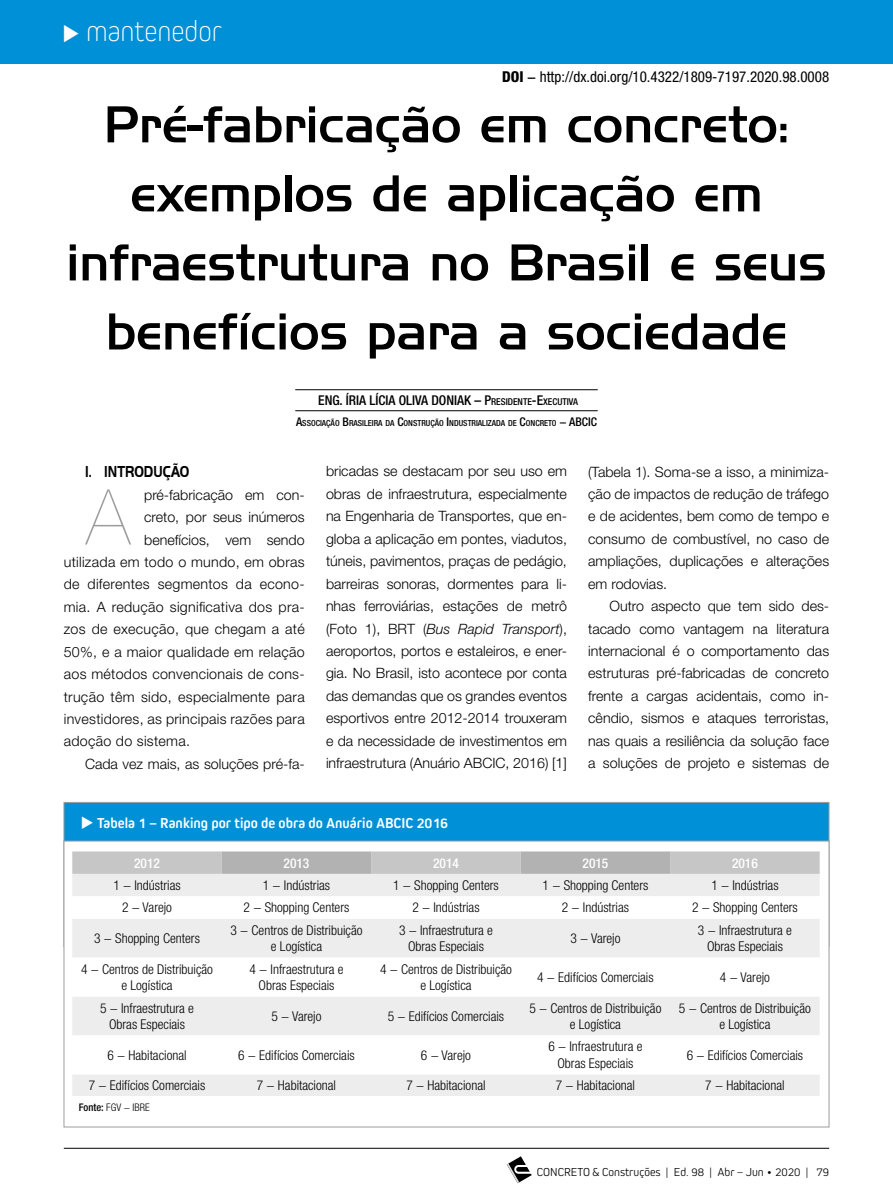
<style>
.page{position:relative;width:893px;height:1191px;background:#fff}
.page>*{position:absolute;margin:0;border:0;box-sizing:border-box;transform-origin:0 0}
.t1{font:200 77.1px "Helvetica Neue LT Std";color:#9d9d9c}
.t2{font:500 54px/69px "Handel Got D";letter-spacing:-.01em;color:#000;text-align:center}
.t3{font:200 30px "Kiro";color:#fff;scale:.95 1}
.t4{font:700 16.5px "Handel Got D";color:#000;scale:.8 1}
.t5{font:condensed 15px "Helvetica Neue LT Std";color:#000}
.t6{font:700 15px "Kiro";color:#fff}
.t7{font:300 14.25px/22.5px "Helvetica Neue LT Std";letter-spacing:.02em;color:#000;text-align:justify}
.t8{font:300 14.25px "Helvetica Neue LT Std";color:#000}
.t9{font:300 condensed 13.5px/16.5px "Helvetica Neue LT Std";color:#000;text-align:center}
.t10{font:500 condensed 13.5px "Helvetica Neue LT Std";color:#000}
.t11{font:500 condensed 13.5px "Helvetica Neue LT Std";color:#fff}
.t12{font:300 12px "Kiro";color:#000}
.t13{font:300 condensed 10.5px "Helvetica Neue LT Std";color:#000}
.t14{font:500 condensed 8.4px "Helvetica Neue LT Std";color:#000}
.s1{font-weight:800}
.s2{font-weight:500}
.s3{font-style:inherit}
.s4{font-size:9.45px}
.s5{font-size:12px}
.s6{font-style:italic}
</style>
<div class="page">
<svg style="left:507px;top:1156px;width:25px;height:27px"></svg>
<hr style="left:64px;top:1148px;width:765px;height:1px;background:#000">
<div style="left:0;top:0;width:893px;height:64px;background:#0090d7"></div>
<hr style="left:295px;top:389px;width:303px;height:1px;background:#000">
<hr style="left:295px;top:410px;width:303px;height:1px;background:#000">
<div style="left:64px;top:802px;width:765px;height:144px;background:#0090d7;border:1px solid #9d9d9c"></div>
<div style="left:64px;top:841px;width:765px;height:286px;background:#fff;border:1px solid #9d9d9c"></div>
<svg style="left:72px;top:851px;width:748px;height:23px;background:#c0bfbf"></svg>
<div style="left:72px;top:874px;width:748px;height:222px;background:#ededed"></div>
<svg style="left:72px;top:896px;width:748px;height:178px"></svg>
<h3 class="t3" style="left:62px;top:14px;width:170px">◆ mantenedor</h3>
<p class="t5" style="left:502px;top:68px;width:328px"><span class="s1">DOI</span> <span class="s2">−</span> http://dx.doi.org/10.4322/1809-7197.2020.98.0008</p>
<h2 class="t2" style="left:66px;top:89px;width:762px">Pré-fabricação em concreto: exemplos de aplicação em infraestrutura no Brasil e seus benefícios para a sociedade</h2>
<p class="t10" style="left:318px;top:392px;width:261px">ENG. ÍRIA LÍCIA OLIVA DONIAK – <span class="s3">P</span><span class="s4">RESIDENTE</span><span class="s3">-E</span><span class="s4">XECUTIVA</span></p>
<p class="t14" style="left:296px;top:418px;width:302px"><span class="s5">A</span>SSOCIAÇÃO <span class="s5">B</span>RASILEIRA DA <span class="s5">C</span>ONSTRUÇÃO <span class="s5">I</span>NDUSTRIALIZADA DE <span class="s5">C</span>ONCRETO <span class="s5">−</span> <span class="s5">ABCIC</span></p>
<p class="t4" style="left:85px;top:462px;width:132px">1. INTRODUÇÃO</p>
<h1 class="t1" style="left:86px;top:473px;width:46px">A</h1>
<p class="t8" style="left:144px;top:486px;width:162px">pré-fabricação em con-</p>
<p class="t7" style="left:326px;top:460px;width:242px">bricadas se destacam por seu uso em obras de infraestrutura, especialmente na Engenharia de Transportes, que en&shy;globa a aplicação em pontes, viadutos, túneis, pavimentos, praças de pedágio, barreiras sonoras, dormentes para li&shy;nhas ferroviárias, estações de metrô (Foto 1), BRT (<span class="s6">Bus Rapid Transport</span>), aeroportos, portos e estaleiros, e ener&shy;gia. No Brasil, isto acontece por conta das demandas que os grandes eventos esportivos entre 2012-2014 trouxeram e da necessidade de investimentos em infraestrutura (Anuário ABCIC, 2016) [1]</p>
<p class="t7" style="left:588px;top:460px;width:242px">(Tabela 1). Soma-se a isso, a minimiza&shy;ção de impactos de redução de tráfego e de acidentes, bem como de tempo e consumo de combustível, no caso de ampliações, duplicações e alterações em rodovias.</p>
<p class="t8" style="left:144px;top:508px;width:162px">creto, por seus inúmeros</p>
<p class="t8" style="left:144px;top:531px;width:162px">benefícios, vem sendo</p>
<p class="t7" style="left:64px;top:550px;width:242px">utilizada em todo o mundo, em obras</p>
<p class="t7" style="left:64px;top:573px;width:242px">de diferentes segmentos da econo-</p>
<p class="t7" style="left:64px;top:595px;width:242px">mia. A redução significativa dos pra-</p>
<p class="t7" style="left:64px;top:617px;width:242px">zos de execução, que chegam a até</p>
<p class="t7" style="left:64px;top:640px;width:242px">50%, e a maior qualidade em relação</p>
<p class="t7" style="left:64px;top:662px;width:242px">aos métodos convencionais de cons-</p>
<p class="t7" style="left:64px;top:685px;width:242px">trução têm sido, especialmente para</p>
<p class="t7" style="left:64px;top:707px;width:242px">investidores, as principais razões para</p>
<p class="t7" style="left:64px;top:730px;width:128px">adoção do sistema.</p>
<p class="t8" style="left:85px;top:755px;width:221px">Cada vez mais, as soluções pré-fa-</p>
<p class="t7" style="left:588px;top:594px;width:242px;text-indent:21px">Outro aspecto que tem sido des&shy;tacado como vantagem na literatura internacional é o comportamento das estruturas pré-fabricadas de concreto frente a cargas acidentais, como in&shy;cêndio, sismos e ataques terroristas, nas quais a resiliência da solução face a soluções de projeto e sistemas de</p>
<p class="t6" style="left:81px;top:814px;width:369px">◆ Tabela 1 – Ranking por tipo de obra do Anuário ABCIC 2016</p>
<p class="t11" style="left:134px;top:854px;width:27px">2012</p>
<p class="t11" style="left:284px;top:854px;width:27px">2013</p>
<p class="t11" style="left:433px;top:854px;width:27px">2014</p>
<p class="t11" style="left:582px;top:854px;width:27px">2015</p>
<p class="t11" style="left:732px;top:854px;width:27px">2016</p>
<p class="t9" style="left:113px;top:876px;width:69px">1 − Indústrias</p>
<p class="t9" style="left:263px;top:876px;width:69px">1 − Indústrias</p>
<p class="t9" style="left:393px;top:876px;width:107px">1 − Shopping Centers</p>
<p class="t9" style="left:543px;top:876px;width:107px">1 − Shopping Centers</p>
<p class="t9" style="left:711px;top:876px;width:69px">1 − Indústrias</p>
<p class="t9" style="left:122px;top:899px;width:52px">2 − Varejo</p>
<p class="t9" style="left:244px;top:899px;width:107px">2 − Shopping Centers</p>
<p class="t9" style="left:412px;top:899px;width:69px">2 − Indústrias</p>
<p class="t9" style="left:562px;top:899px;width:69px">2 − Indústrias</p>
<p class="t9" style="left:692px;top:899px;width:107px">2 − Shopping Centers</p>
<p class="t9" style="left:94px;top:929px;width:107px">3 − Shopping Centers</p>
<p class="t9" style="left:231px;top:921px;width:133px">3 − Centros de Distribuição e Logística</p>
<p class="t9" style="left:399px;top:921px;width:96px">3 − Infraestrutura e<br>Obras Especiais</p>
<p class="t9" style="left:570px;top:929px;width:52px">3 − Varejo</p>
<p class="t9" style="left:698px;top:921px;width:96px">3 − Infraestrutura e<br>Obras Especiais</p>
<p class="t9" style="left:81px;top:960px;width:133px">4 − Centros de Distribuição e Logística</p>
<p class="t9" style="left:249px;top:960px;width:96px">4 − Infraestrutura e<br>Obras Especiais</p>
<p class="t9" style="left:380px;top:960px;width:133px">4 − Centros de Distribuição e Logística</p>
<p class="t9" style="left:537px;top:968px;width:118px">4 − Edifícios Comerciais</p>
<p class="t9" style="left:720px;top:968px;width:52px">4 − Varejo</p>
<p class="t9" style="left:100px;top:999px;width:96px">5 − Infraestrutura e<br>Obras Especiais</p>
<p class="t9" style="left:271px;top:1007px;width:52px">5 − Varejo</p>
<p class="t9" style="left:388px;top:1007px;width:118px">5 − Edifícios Comerciais</p>
<p class="t9" style="left:529px;top:999px;width:133px">5 − Centros de Distribuição e Logística</p>
<p class="t9" style="left:679px;top:999px;width:133px">5 − Centros de Distribuição e Logística</p>
<p class="t9" style="left:107px;top:1046px;width:81px">6 − Habitacional</p>
<p class="t9" style="left:238px;top:1046px;width:118px">6 − Edifícios Comerciais</p>
<p class="t9" style="left:421px;top:1046px;width:52px">6 − Varejo</p>
<p class="t9" style="left:548px;top:1038px;width:96px">6 − Infraestrutura e<br>Obras Especiais</p>
<p class="t9" style="left:687px;top:1046px;width:118px">6 − Edifícios Comerciais</p>
<p class="t9" style="left:89px;top:1077px;width:118px">7 − Edifícios Comerciais</p>
<p class="t9" style="left:257px;top:1077px;width:81px">7 − Habitacional</p>
<p class="t9" style="left:406px;top:1077px;width:81px">7 − Habitacional</p>
<p class="t9" style="left:556px;top:1077px;width:81px">7 − Habitacional</p>
<p class="t9" style="left:705px;top:1077px;width:81px">7 − Habitacional</p>
<p class="t13" style="left:79px;top:1100px;width:72px"><span class="s2">Fonte:</span> FGV − IBRE</p>
<p class="t12" style="left:537px;top:1164px;width:294px">CONCRETO &amp; Construções | Ed. 98 | Abr – Jun • 2020 | 79</p>
</div>
